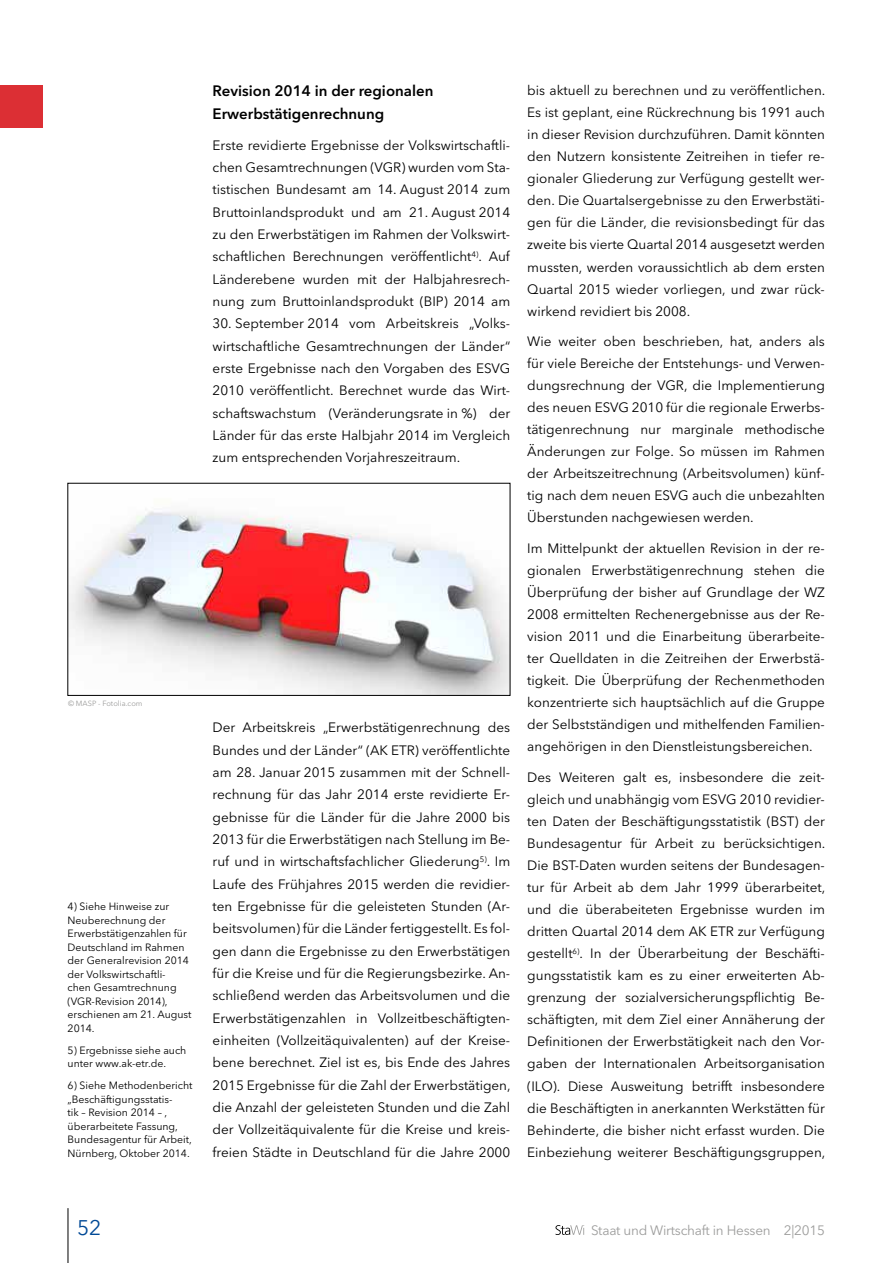
<style>
.page{position:relative;width:893px;height:1263px;background:#fff}
.page>*{position:absolute;margin:0;border:0;box-sizing:border-box;transform-origin:0 0}
.t1{font:21px "Avenir Next LT Pro";color:#004996}
.t2{font:600 15px/22.4px "Avenir Next LT Pro";color:#000}
.t3{font:13.5px/22px "Avenir Next LT Pro";color:#000;text-align:justify}
.t4{font:13.5px "Avenir Next LT Pro";letter-spacing:-.015em;color:#9d9d9c}
.t5{font:10.5px/13.5px "Avenir Next LT Pro";color:#000}
.t6{font:7.5px "Avenir Next LT Pro";color:#9d9d9c}
</style>
<div class="page">
<svg style="left:555px;top:1225px;width:29px;height:10px"></svg>
<hr style="left:68px;top:1208px;width:1px;height:55px;background:#000">
<div style="left:0;top:85px;width:43px;height:43px;background:#dc2f34"></div>
<img style="left:70px;top:511px;width:438px;height:183px">
<div style="left:68px;top:483px;width:442px;height:213px;border:1px solid #000"></div>
<p class="t6" style="left:68px;top:700px;width:76px">© MASP - Fotolia.com</p>
<p class="t5" style="left:68px;top:901px;width:125px">4) Siehe Hinweise zur<br>Neuberechnung der<br>Erwerbstätigenzahlen für<br>Deutschland im Rahmen der Generalrevision 2014 der Volkswirtschaftli&shy;chen Gesamtrechnung (VGR-Revision 2014), erschienen am 21. August<br>2014.</p>
<p class="t5" style="left:68px;top:1044px;width:120px">5) Ergebnisse siehe auch unter www.ak-etr.de.</p>
<p class="t5" style="left:68px;top:1080px;width:126px">6) Siehe Methodenbericht „Beschäftigungsstatis-<br>tik – Revision 2014 – , überarbeitete Fassung,<br>Bundesagentur für Arbeit,<br>Nürnberg, Oktober 2014.</p>
<p class="t2" style="left:213px;top:81px;width:222px">Revision 2014 in der regionalen<br>Erwerbstätigenrechnung</p>
<p class="t3" style="left:213px;top:135px;width:299px">Erste revidierte Ergebnisse der Volkswirtschaftli&shy;chen Gesamtrechnungen (VGR) wurden vom Sta&shy;tistischen Bundesamt am 14. August 2014 zum Bruttoinlandsprodukt und am 21. August 2014 zu den Erwerbstätigen im Rahmen der Volkswirt&shy;schaftlichen Berechnungen veröffentlicht<sup>4)</sup>. Auf Länderebene wurden mit der Halbjahresrech&shy;nung zum Bruttoinlandsprodukt (BIP) 2014 am</p>
<p class="t3" style="left:213px;top:314px;width:299px">30. September 2014 vom Arbeitskreis „Volks&shy;wirtschaftliche Gesamtrechnungen der Länder“ erste Ergebnisse nach den Vorgaben des ESVG 2010 veröffentlicht. Berechnet wurde das Wirt&shy;schaftswachstum (Veränderungsrate in %) der Länder für das erste Halbjahr 2014 im Vergleich zum entsprechenden Vorjahreszeitraum.</p>
<p class="t3" style="left:213px;top:718px;width:300px">Der Arbeitskreis „Erwerbstätigenrechnung des Bundes und der Länder“ (AK ETR) veröffentlichte am 28. Januar 2015 zusammen mit der Schnell&shy;rechnung für das Jahr 2014 erste revidierte Er&shy;gebnisse für die Länder für die Jahre 2000 bis 2013 für die Erwerbstätigen nach Stellung im Be&shy;ruf und in wirtschaftsfachlicher Gliederung<sup>5)</sup>. Im Laufe des Frühjahres 2015 werden die revidier&shy;ten Ergebnisse für die geleisteten Stunden (Ar&shy;beitsvolumen) für die Länder fertiggestellt. Es fol&shy;gen dann die Ergebnisse zu den Erwerbstätigen für die Kreise und für die Regierungsbezirke. An&shy;schließend werden das Arbeitsvolumen und die Erwerbstätigenzahlen in Vollzeitbeschäftigten&shy;einheiten (Vollzeitäquivalenten) auf der Kreise&shy;bene berechnet. Ziel ist es, bis Ende des Jahres 2015 Ergebnisse für die Zahl der Erwerbstätigen, die Anzahl der geleisteten Stunden und die Zahl der Vollzeitäquivalente für die Kreise und kreis&shy;freien Städte in Deutschland für die Jahre 2000</p>
<p class="t3" style="left:527px;top:81px;width:300px">bis aktuell zu berechnen und zu veröffentlichen.<br>Es ist geplant, eine Rückrechnung bis 1991 auch in dieser Revision durchzuführen. Damit könnten den Nutzern konsistente Zeitreihen in tiefer re&shy;gionaler Gliederung zur Verfügung gestellt wer&shy;den. Die Quartalsergebnisse zu den Erwerbstäti&shy;gen für die Länder, die revisionsbedingt für das zweite bis vierte Quartal 2014 ausgesetzt werden mussten, werden voraussichtlich ab dem ersten Quartal 2015 wieder vorliegen, und zwar rück&shy;wirkend revidiert bis 2008.</p>
<p class="t3" style="left:527px;top:332px;width:299px">Wie weiter oben beschrieben, hat, anders als für viele Bereiche der Entstehungs- und Verwen&shy;dungsrechnung der VGR, die Implementierung des neuen ESVG 2010 für die regionale Erwerbs&shy;tätigenrechnung nur marginale methodische Änderungen zur Folge. So müssen im Rahmen der Arbeitszeitrechnung (Arbeitsvolumen) künf&shy;tig nach dem neuen ESVG auch die unbezahlten Überstunden nachgewiesen werden.</p>
<p class="t3" style="left:527px;top:538px;width:299px">Im Mittelpunkt der aktuellen Revision in der re&shy;gionalen Erwerbstätigenrechnung stehen die Überprüfung der bisher auf Grundlage der WZ 2008 ermittelten Rechenergebnisse aus der Re&shy;vision 2011 und die Einarbeitung überarbeite&shy;ter Quelldaten in die Zeitreihen der Erwerbstä&shy;tigkeit. Die Überprüfung der Rechenmethoden konzentrierte sich hauptsächlich auf die Gruppe der Selbstständigen und mithelfenden Familien&shy;angehörigen in den Dienstleistungsbereichen.</p>
<p class="t3" style="left:527px;top:767px;width:300px">Des Weiteren galt es, insbesondere die zeit&shy;gleich und unabhängig vom ESVG 2010 revidier&shy;ten Daten der Beschäftigungsstatistik (BST) der Bundesagentur für Arbeit zu berücksichtigen.<br>Die BST-Daten wurden seitens der Bundesagen&shy;tur für Arbeit ab dem Jahr 1999 überarbeitet, und die überabeiteten Ergebnisse wurden im dritten Quartal 2014 dem AK ETR zur Verfügung gestellt<sup>6)</sup>. In der Überarbeitung der Beschäfti&shy;gungsstatistik kam es zu einer erweiterten Ab&shy;grenzung der sozialversicherungspflichtig Be&shy;schäftigten, mit dem Ziel einer Annäherung der Definitionen der Erwerbstätigkeit nach den Vor&shy;gaben der Internationalen Arbeitsorganisation (ILO). Diese Ausweitung betrifft insbesondere die Beschäftigten in anerkannten Werkstätten für Behinderte, die bisher nicht erfasst wurden. Die Einbeziehung weiterer Beschäftigungsgruppen,</p>
<h1 class="t1" style="left:77px;top:1219px;width:26px">52</h1>
<p class="t4" style="left:591px;top:1225px;width:235px">Staat und Wirtschaft in Hessen 2|2015</p>
</div>
